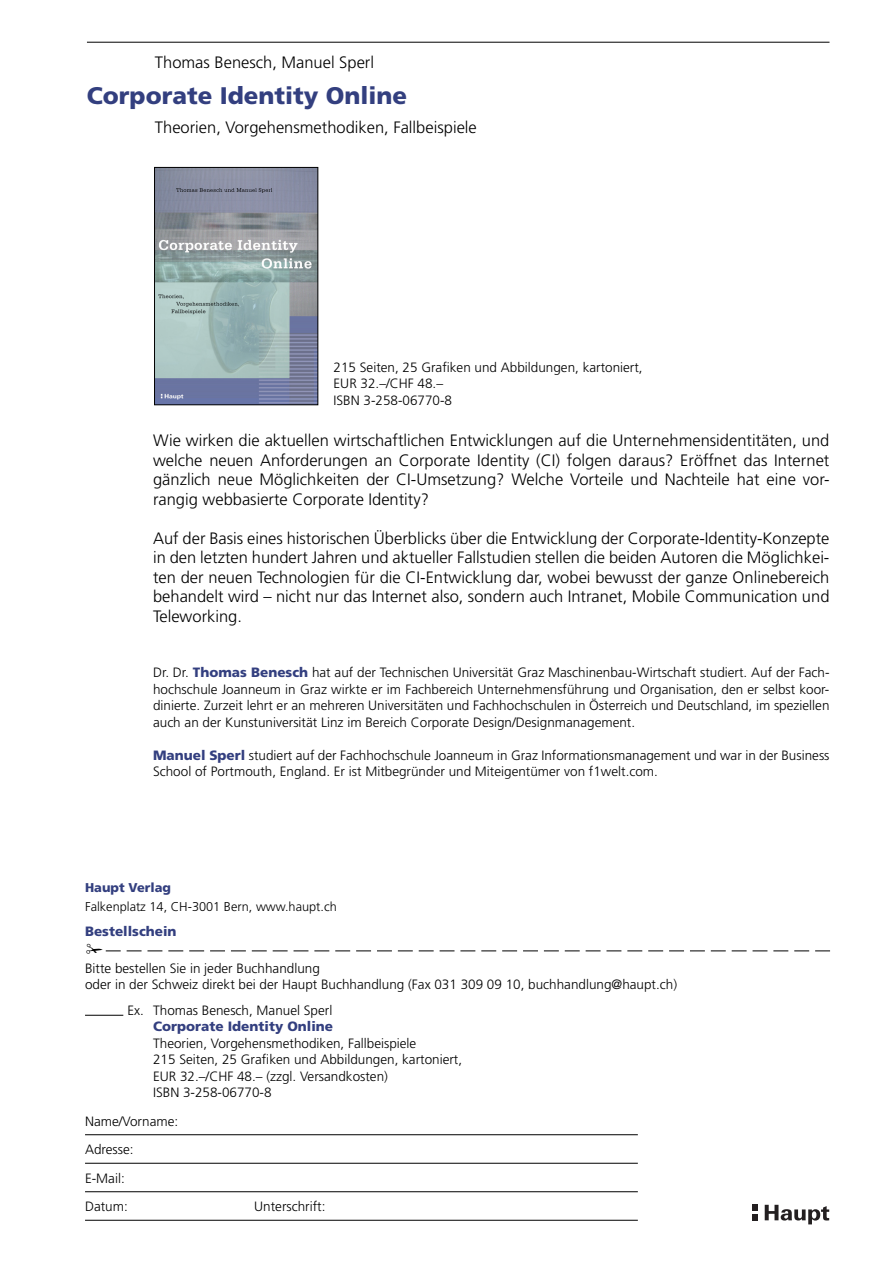
<style>
.page{position:relative;width:893px;height:1263px;background:#fff}
.page>*{position:absolute;margin:0;border:0;box-sizing:border-box;transform-origin:0 0}
.t1{font:900 24px "Frutiger";color:#333f7f}
.t2{font:300 16.5px/19.5px "Frutiger";color:#000;text-align:justify}
.t3{font:300 13.5px/16.5px "Frutiger";color:#000}
.t4{font:900 13.5px "Frutiger";color:#333f7f}
.t5{font:300 12.75px "Frutiger";color:#000}
.t6{font:900 12.75px "Frutiger";color:#333f7f}
.s1{font-weight:900;color:#333f7f}
</style>
<div class="page">
<svg style="left:765px;top:1205px;width:64px;height:19px"></svg>
<svg style="left:752px;top:1205px;width:5px;height:15px"></svg>
<hr style="left:85px;top:1015px;width:38px;height:1px;background:#000">
<hr style="left:85px;top:1134px;width:553px;height:1px;background:#000">
<hr style="left:85px;top:1163px;width:553px;height:1px;background:#000">
<hr style="left:85px;top:1191px;width:553px;height:1px;background:#000">
<hr style="left:85px;top:1220px;width:553px;height:1px;background:#000">
<hr style="left:87px;top:42px;width:742px;height:1px;background:#000">
<img style="left:156px;top:169px;width:160px;height:234px">
<div style="left:154px;top:167px;width:164px;height:238px;border:1px solid #000"></div>
<svg style="left:105px;top:950px;width:725px;height:2px"></svg>
<p class="t2" style="left:155px;top:54px;width:221px">Thomas Benesch, Manuel Sperl</p>
<h1 class="t1" style="left:87px;top:86px;width:322px">Corporate Identity Online</h1>
<p class="t2" style="left:155px;top:118px;width:323px">Theorien, Vorgehensmethodiken, Fallbeispiele</p>
<p class="t3" style="left:334px;top:360px;width:311px">215 Seiten, 25 Grafiken und Abbildungen, kartoniert,<br>EUR 32.–/CHF 48.–<br>ISBN 3-258-06770-8</p>
<p class="t2" style="left:153px;top:432px;width:678px">Wie wirken die aktuellen wirtschaftlichen Entwicklungen auf die Unternehmensidentitäten, und welche neuen Anforderungen an Corporate Identity (CI) folgen daraus? Eröffnet das Internet gänzlich neue Möglichkeiten der CI-Umsetzung? Welche Vorteile und Nachteile hat eine vor&shy;rangig webbasierte Corporate Identity?</p>
<p class="t2" style="left:153px;top:530px;width:678px">Auf der Basis eines historischen Überblicks über die Entwicklung der Corporate-Identity-Konzepte in den letzten hundert Jahren und aktueller Fallstudien stellen die beiden Autoren die Möglichkei&shy;ten der neuen Technologien für die CI-Entwicklung dar, wobei bewusst der ganze Onlinebereich behandelt wird – nicht nur das Internet also, sondern auch Intranet, Mobile Communication und Teleworking.</p>
<p class="t3" style="left:153px;top:665px;width:678px;text-align:justify">Dr. Dr. <span class="s1">Thomas Benesch</span> hat auf der Technischen Universität Graz Maschinenbau-Wirtschaft studiert. Auf der Fach&shy;hochschule Joanneum in Graz wirkte er im Fachbereich Unternehmensführung und Organisation, den er selbst koor&shy;dinierte. Zurzeit lehrt er an mehreren Universitäten und Fachhochschulen in Österreich und Deutschland, im speziellen auch an der Kunstuniversität Linz im Bereich Corporate Design/Design management.</p>
<p class="t3" style="left:153px;top:748px;width:678px"><span class="s1">Manuel Sperl</span> studiert auf der Fachhochschule Joanneum in Graz Informationsmanagement und war in der Business<br>School of Portmouth, England. Er ist Mitbegründer und Miteigentümer von f1welt.com.</p>
<p class="t6" style="left:85px;top:882px;width:88px">Haupt Verlag</p>
<p class="t5" style="left:85px;top:902px;width:253px">Falkenplatz 14, CH-3001 Bern, www.haupt.ch</p>
<p class="t4" style="left:85px;top:926px;width:93px">Bestellschein</p>
<p class="t3" style="left:85px;top:961px;width:594px">Bitte bestellen Sie in jeder Buchhandlung<br>oder in der Schweiz direkt bei der Haupt Buchhandlung (Fax 031 309 09 10, buchhandlung@haupt.ch)</p>
<p class="t3" style="left:128px;top:1003px;width:206px">Ex. Thomas Benesch, Manuel Sperl</p>
<p class="t4" style="left:153px;top:1021px;width:182px">Corporate Identity Online</p>
<p class="t3" style="left:153px;top:1036px;width:311px">Theorien, Vorgehensmethodiken, Fallbeispiele<br>215 Seiten, 25 Grafiken und Abbildungen, kartoniert, EUR 32.–/CHF 48.– (zzgl. Versandkosten)<br>ISBN 3-258-06770-8</p>
<p class="t3" style="left:85px;top:1108px;width:95px;line-height:28.5px">Name/Vorname:<br>Adresse:<br>E-Mail:<br>Datum:</p>
<p class="t3" style="left:254px;top:1199px;width:73px">Unterschrift:</p>
</div>
